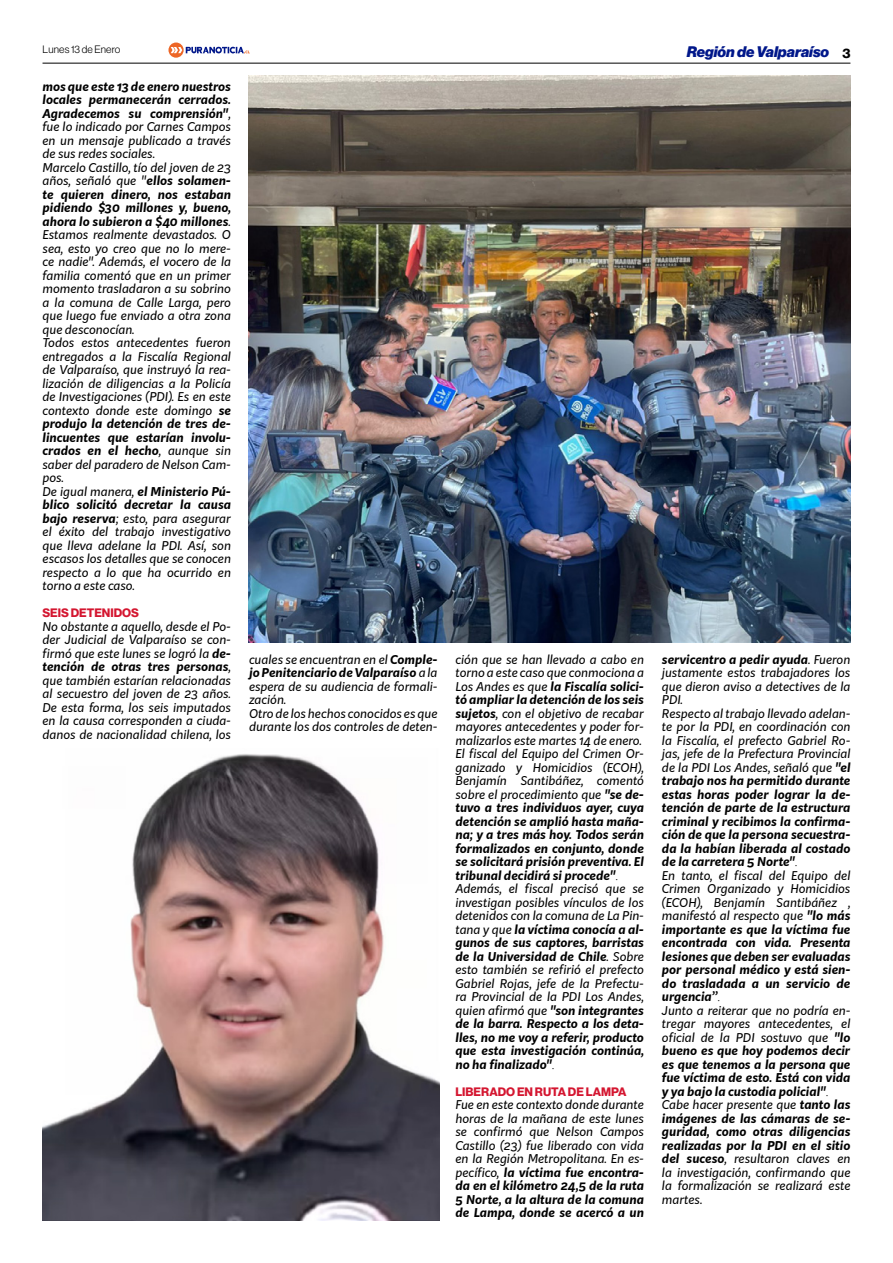
<style>
.page{position:relative;width:893px;height:1263px;background:#fff}
.page>*{position:absolute;margin:0;border:0;box-sizing:border-box;transform-origin:0 0}
.t1{font:italic 900 15px "Neue Haas Display";color:#00178a}
.t2{font:italic 12px/13.5px "Kit Sans";color:#000}
.t3{font:italic 700 12px/13.5px "Kit Sans";color:#000}
.t4{font:12px "N Haas Grotesk DS Pro 75 Bd";color:#d41630}
.t5{font:10.5px "N Haas Grotesk DS Pro 45 Lt";letter-spacing:.02em;color:#000}
.s1{font-weight:700}
.s2{font-family:"Times New Roman"}
.s3{font-family:"N Haas Grotesk DS Pro 75 Bd";font-weight:400;font-style:normal;font-size:13.5px;color:#000}
.s4{font-weight:400}
.s5{font-family:"Times New Roman";font-weight:400}
</style>
<div class="page">
<hr style="left:43px;top:63px;width:807px;height:1px;background:#000">
<svg style="left:168px;top:43px;width:82px;height:15px"></svg>
<img style="left:42px;top:754px;width:398px;height:466px">
<img style="left:249px;top:76px;width:601px;height:566px">
<p class="t5" style="left:43px;top:44px;width:79px">Lunes 13 de Enero</p>
<p class="t2" style="left:43px;top:79px;width:190px"><span class="s1">mos que este 13 de enero nuestros locales permanecerán cerrados.<br>Agradecemos su comprensión"</span>, fue lo indicado por Carnes Campos en un mensaje publicado a través de sus redes sociales.<br>Marcelo Castillo, tío del joven de 23 años, señaló que "<span class="s1">ellos solamen&shy;te quieren dinero, nos estaban pidiendo $30 millones y, bueno, ahora lo subieron a $40 millones</span>.<br>Estamos realmente devastados. O sea, esto yo creo que no lo mere&shy;ce nadie". Además, el vocero de la familia comentó que en un primer momento trasladaron a su sobrino a la comuna de Calle Larga, pero que luego fue enviado a otra zona que desconocían.<br>Todos estos antecedentes fueron entregados a la Fiscalía Regional de Valparaíso, que instruyó la rea&shy;lización de diligencias a la Policía de Investigaciones (PDI). Es en este contexto donde este domingo <span class="s1">se produjo la detención de tres de&shy;lincuentes que estarían involu&shy;crados en el hecho</span>, aunque sin saber del paradero de Nelson Cam&shy;pos.<br>De igual manera, <span class="s1">el Ministerio Pú&shy;blico solicitó decretar la causa bajo reserva</span>; esto, para asegurar el éxito del trabajo investigativo que lleva adelane la PDI. Así, son escasos los detalles que se conocen respecto a lo que ha ocurrido en torno a este caso.</p>
<p class="t4" style="left:43px;top:606px;width:98px">SEIS DETENIDOS</p>
<p class="t2" style="left:43px;top:619px;width:190px;text-align:justify">No obstante a aquello, desde el Po&shy;der Judicial de Valparaíso se con&shy;firmó que este lunes se logró la <span class="s1">de&shy;tención de otras tres personas</span>, que también estarían relacionadas al secuestro del joven de 23 años.<br>De esta forma, los seis imputados en la causa corresponden a ciuda&shy;danos de nacionalidad chilena, los</p>
<p class="t2" style="left:249px;top:652px;width:190px">cuales se encuentran en el <span class="s1">Comple&shy;jo Penitenciario de Valparaíso</span> a la espera de su audiencia de formali&shy;zación.<br>Otro de los hechos conocidos es que durante los dos controles de deten-</p>
<p class="t2" style="left:455px;top:652px;width:190px">ción que se han llevado a cabo en torno a este caso que conmociona a Los Andes es que <span class="s1">la Fiscalía solici&shy;tó ampliar la detención de los seis sujetos</span>, con el objetivo de recabar mayores antecedentes y poder for&shy;malizarlos este martes 14 de enero.<br>El fiscal del Equipo del Crimen Or&shy;ganizado y Homicidios (ECOH), Benjamín Santibáñez, comentó sobre el procedimiento que <span class="s1">"se de&shy;tuvo a tres individuos ayer, cuya detención se amplió hasta maña&shy;na; y a tres más hoy. Todos serán formalizados en conjunto, donde se solicitará prisión preventiva. El tribunal decidirá si procede"</span><span class="s2">.<br></span>Además, el fiscal precisó que se investigan posibles vínculos de los detenidos con la comuna de La Pin&shy;tana y que <span class="s1">la víctima conocía a al&shy;gunos de sus captores, barristas de la Universidad de Chile</span>. Sobre esto también se refirió el prefecto Gabriel Rojas, jefe de la Prefectu&shy;ra Provincial de la PDI Los Andes, quien afirmó que <span class="s1">"son integrantes de la barra. Respecto a los deta&shy;lles, no me voy a referir, producto que esta investigación continúa, no ha finalizado"</span><span class="s2">.</span></p>
<p class="t4" style="left:455px;top:1085px;width:172px">LIBERADO EN RUTA DE LAMPA</p>
<p class="t2" style="left:455px;top:1097px;width:190px;text-align:justify">Fue en este contexto donde durante horas de la mañana de este lunes se confirmó que Nelson Campos Castillo (23) fue liberado con vida en la Región Metropolitana. En es&shy;pecífico, <span class="s1">la víctima fue encontra&shy;da en el kilómetro 24,5 de la ruta 5 Norte, a la altura de la comuna de Lampa, donde se acercó a un</span></p>
<p class="t1" style="left:687px;top:43px;width:165px">Región de Valparaíso <span class="s3">3</span></p>
<p class="t3" style="left:662px;top:652px;width:190px">servicentro a pedir ayuda<span class="s4">. Fueron justamente estos trabajadores los que dieron aviso a detectives de la<br>PDI.<br>Respecto al trabajo llevado adelan&shy;te por la PDI, en coordinación con la Fiscalía, el prefecto Gabriel Ro&shy;jas, jefe de la Prefectura Provincial de la PDI Los Andes, señaló que</span> "el trabajo nos ha permitido durante estas horas poder lograr la de&shy;tención de parte de la estructura criminal y recibimos la confirma&shy;ción de que la persona secuestra&shy;da la habían liberada al costado de la carretera 5 Norte"<span class="s5">.<br></span><span class="s4">En tanto, el fiscal del Equipo del<br>Crimen Organizado y Homicidios (ECOH), Benjamín Santibáñez , manifestó al respecto que</span> "lo más importante es que la víctima fue encontrada con vida. Presenta lesiones que deben ser evaluadas por personal médico y está sien&shy;do trasladada a un servicio de urgencia”<span class="s5">.<br></span><span class="s4">Junto a reiterar que no podría en&shy;tregar mayores antecedentes, el oficial de la PDI sostuvo que</span> "lo bueno es que hoy podemos decir es que tenemos a la persona que fue víctima de esto. Está con vida y ya bajo la custodia policial"<span class="s5">.<br></span><span class="s4">Cabe hacer presente que</span> tanto las imágenes de las cámaras de se&shy;guridad, como otras diligencias realizadas por la PDI en el sitio del suceso<span class="s4">, resultaron claves en la investigación, confirmando que la formalización se realizará este martes.</span></p>
</div>
